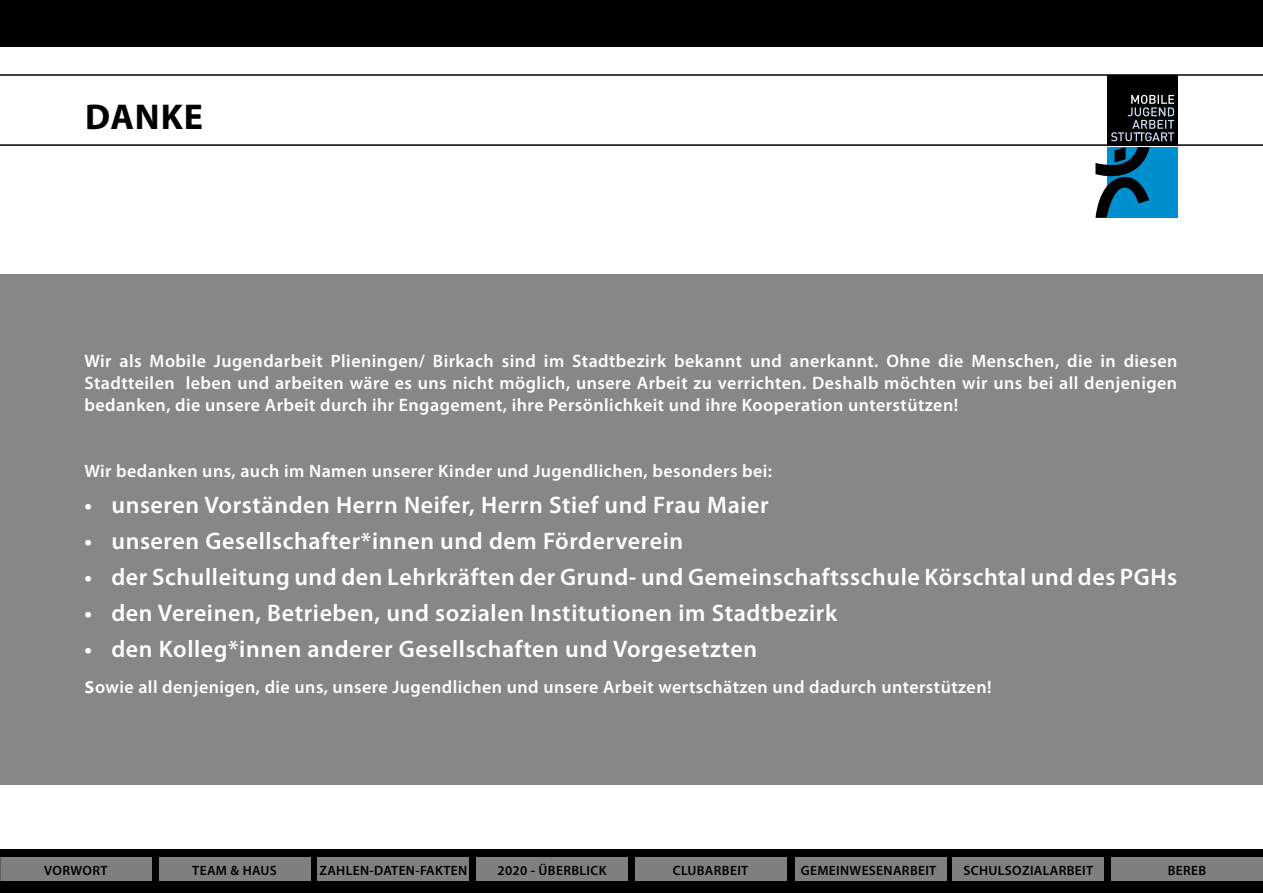
<style>
.page{position:relative;width:1263px;height:893px;background:#fff}
.page>*{position:absolute;margin:0;border:0;box-sizing:border-box;transform-origin:0 0}
.t1{font:700 36px "Myriad Pro";letter-spacing:.025em;color:#000}
.t2{font:600 24px "Myriad Pro";letter-spacing:.025em;color:#fff}
.t3{font:600 18px/21.6px "Myriad Pro";letter-spacing:.025em;color:#fff;text-align:justify}
.t4{font:600 13.5px "Myriad Pro";letter-spacing:.025em;color:#000}
.s1{font-size:24px}
</style>
<div class="page">
<div style="left:0;top:849px;width:1263px;height:44px;background:#000"></div>
<div style="left:318px;top:858px;width:151px;height:23px;background:#7f7f7f"></div>
<div style="left:477px;top:858px;width:151px;height:23px;background:#7f7f7f"></div>
<div style="left:636px;top:858px;width:151px;height:23px;background:#7f7f7f"></div>
<div style="left:795px;top:858px;width:151px;height:23px;background:#7f7f7f"></div>
<div style="left:952px;top:858px;width:152px;height:23px;background:#7f7f7f"></div>
<div style="left:1111px;top:858px;width:152px;height:23px;background:#7f7f7f"></div>
<div style="left:159px;top:858px;width:151px;height:23px;background:#7f7f7f"></div>
<div style="left:0;top:858px;width:151px;height:23px;background:#7f7f7f"></div>
<div style="left:1107px;top:147px;width:70px;height:71px;background:#008fcf"></div>
<div style="left:1107px;top:75px;width:70px;height:71px;background:#000"></div>
<svg style="left:1111px;top:95px;width:63px;height:46px"></svg>
<svg style="left:1095px;top:147px;width:55px;height:71px"></svg>
<hr style="left:0;top:74px;width:1263px;height:2px;background:#000">
<hr style="left:0;top:144px;width:1263px;height:2px;background:#000">
<div style="left:0;top:0;width:1263px;height:46px;background:#000"></div>
<div style="left:0;top:275px;width:1262px;height:510px;background:#878787"></div>
<svg style="left:0;top:858px;width:1px;height:23px"></svg>
<h1 class="t1" style="left:85px;top:93px;width:119px">DANKE</h1>
<p class="t3" style="left:84px;top:350px;width:1094px">Wir als Mobile Jugendarbeit Plieningen/ Birkach sind im Stadtbezirk bekannt und anerkannt. Ohne die Menschen, die in diesen Stadtteilen leben und arbeiten wäre es uns nicht möglich, unsere Arbeit zu verrichten. Deshalb möchten wir uns bei all denjenigen bedanken, die unsere Arbeit durch ihr Engagement, ihre Persönlichkeit und ihre Kooperation unterstützen!</p>
<p class="t3" style="left:84px;top:460px;width:689px">Wir bedanken uns, auch im Namen unserer Kinder und Jugendlichen, besonders bei:</p>
<h2 class="t2" style="left:84px;top:490px;width:686px">• unseren Vorständen Herrn Neifer, Herrn Stief und Frau Maier</h2>
<h2 class="t2" style="left:84px;top:526px;width:600px">• unseren Gesellschafter*innen und dem Förderverein</h2>
<h2 class="t2" style="left:84px;top:562px;width:1094px">• der Schulleitung und den Lehrkräften der Grund- und Gemeinschaftsschule Körschtal und des PGHs</h2>
<h2 class="t2" style="left:84px;top:598px;width:754px">• den Vereinen, Betrieben, und sozialen Institutionen im Stadtbezirk</h2>
<h2 class="t2" style="left:84px;top:634px;width:674px">• den Kolleg*innen anderer Gesellschaften und Vorgesetzten</h2>
<p class="t3" style="left:84px;top:676px;width:909px"><span class="s1">s</span>owie all denjenigen, die uns, unsere Jugendlichen und unsere Arbeit wertschätzen und dadurch unterstützen!</p>
<p class="t4" style="left:44px;top:861px;width:65px">VORWORT</p>
<p class="t4" style="left:192px;top:861px;width:86px">TEAM &amp; HAUS</p>
<p class="t4" style="left:319px;top:861px;width:150px">ZAHLEN-DATEN-FAKTEN</p>
<p class="t4" style="left:497px;top:861px;width:111px">2020 - ÜBERBLICK</p>
<p class="t4" style="left:673px;top:861px;width:77px">CLUBARBEIT</p>
<p class="t4" style="left:801px;top:861px;width:137px">GEMEINWESENARBEIT</p>
<p class="t4" style="left:963px;top:861px;width:131px">SCHULSOZIALARBEIT</p>
<p class="t4" style="left:1168px;top:861px;width:40px">BEREB</p>
</div>
